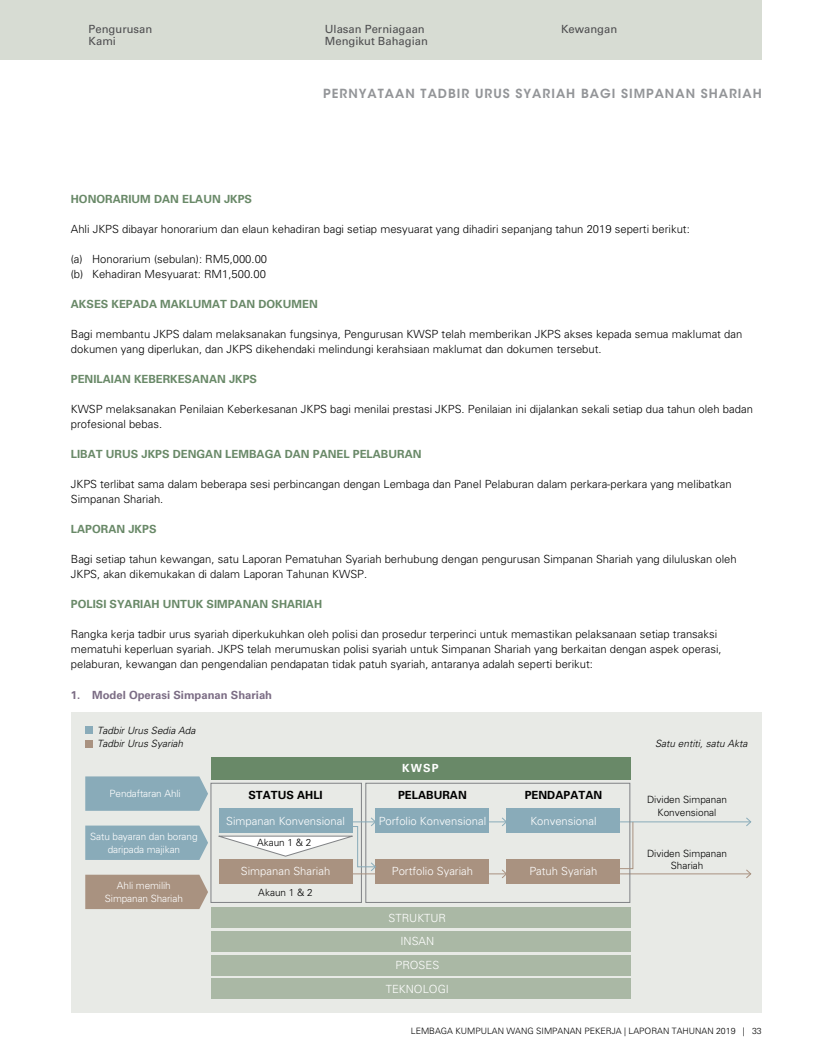
<style>
.page{position:relative;width:815px;height:1063px;background:#fff}
.page>*{position:absolute;margin:0;border:0;box-sizing:border-box;transform-origin:0 0}
.t1{font:600 12.5px "ITC Avant Garde Std";letter-spacing:.08em;color:#939598}
.t2{font:300 11.25px/15px "Univers LT Std";color:#000}
.t3{font:700 11.25px "Univers LT Std";color:#698968}
.t4{font:300 11.25px "Univers LT Std";color:#fff}
.t5{font:11.25px/12.5px "Univers LT Std";color:#4d4d4f}
.t6{font:700 11.25px "Univers LT Std";color:#7c6d85}
.t7{font:700 11.25px "Univers LT Std";color:#000}
.t8{font:700 11.25px "Univers LT Std";color:#fff}
.t9{font:300 10px/12.5px "Univers LT Std";letter-spacing:-.01em;color:#fff;text-align:center}
.t10{font:300 10px/12.5px "Univers LT Std";color:#000;text-align:center}
.t11{font:italic 300 10px/13.9px "Univers LT Std";color:#000}
.t12{font:300 8.75px "Univers LT Std";color:#000}
</style>
<div class="page">
<div style="left:0;top:0;width:762px;height:60px;background:#d7dcd3"></div>
<div style="left:71px;top:713px;width:691px;height:300px;background:#e8eae6"></div>
<div style="left:211px;top:907px;width:419px;height:21px;background:#aab8a5"></div>
<div style="left:211px;top:931px;width:419px;height:21px;background:#aab8a5"></div>
<div style="left:211px;top:955px;width:419px;height:20px;background:#aab8a5"></div>
<div style="left:211px;top:979px;width:419px;height:20px;background:#aab8a5"></div>
<div style="left:211px;top:757px;width:419px;height:23px;background:#698968"></div>
<div style="left:376px;top:859px;width:113px;height:24px;background:#a99280"></div>
<div style="left:376px;top:809px;width:113px;height:24px;background:#89abb9"></div>
<div style="left:219px;top:859px;width:133px;height:24px;background:#a99280"></div>
<div style="left:219px;top:809px;width:133px;height:24px;background:#89abb9"></div>
<svg style="left:85px;top:776px;width:123px;height:35px;background:#8eaebb"></svg>
<div style="left:85px;top:826px;width:123px;height:34px;background:#89abb9"></div>
<div style="left:85px;top:875px;width:123px;height:34px;background:#a99280"></div>
<div style="left:507px;top:859px;width:113px;height:24px;background:#a99280"></div>
<div style="left:507px;top:809px;width:113px;height:24px;background:#89abb9"></div>
<hr style="left:620px;top:822px;width:131px;height:1px;background:#89abb9">
<svg style="left:745px;top:817px;width:7px;height:9px"></svg>
<hr style="left:620px;top:874px;width:131px;height:1px;background:#a99280">
<svg style="left:745px;top:869px;width:7px;height:9px"></svg>
<svg style="left:489px;top:817px;width:18px;height:10px"></svg>
<svg style="left:489px;top:869px;width:18px;height:10px"></svg>
<div style="left:211px;top:783px;width:151px;height:120px;border:1px solid #808285"></div>
<div style="left:366px;top:783px;width:264px;height:120px;border:1px solid #808285"></div>
<svg style="left:620px;top:821px;width:13px;height:48px"></svg>
<div style="left:85px;top:727px;width:8px;height:7px;background:#89abb9"></div>
<div style="left:85px;top:740px;width:8px;height:8px;background:#a99280"></div>
<svg style="left:218px;top:817px;width:158px;height:62px"></svg>
<p class="t5" style="left:89px;top:23px;width:65px">Pengurusan<br>Kami</p>
<p class="t5" style="left:325px;top:23px;width:105px">Ulasan Perniagaan<br>Mengikut Bahagian</p>
<p class="t5" style="left:561px;top:23px;width:58px">Kewangan</p>
<p class="t1" style="left:323px;top:85px;width:440px">PERNYATAAN TADBIR URUS SYARIAH BAGI SIMPANAN SHARIAH</p>
<p class="t3" style="left:71px;top:192px;width:183px">HONORARIUM DAN ELAUN JKPS</p>
<p class="t2" style="left:71px;top:222px;width:620px">Ahli JKPS dibayar honorarium dan elaun kehadiran bagi setiap mesyuarat yang dihadiri sepanjang tahun 2019 seperti berikut:</p>
<p class="t2" style="left:71px;top:252px;width:198px">(a) Honorarium (sebulan): RM5,000.00 (b) Kehadiran Mesyuarat: RM1,500.00</p>
<p class="t3" style="left:71px;top:297px;width:248px">AKSES KEPADA MAKLUMAT DAN DOKUMEN</p>
<p class="t2" style="left:71px;top:327px;width:673px">Bagi membantu JKPS dalam melaksanakan fungsinya, Pengurusan KWSP telah memberikan JKPS akses kepada semua maklumat dan dokumen yang diperlukan, dan JKPS dikehendaki melindungi kerahsiaan maklumat dan dokumen tersebut.</p>
<p class="t3" style="left:71px;top:372px;width:188px">PENILAIAN KEBERKESANAN JKPS</p>
<p class="t2" style="left:71px;top:402px;width:684px">KWSP melaksanakan Penilaian Keberkesanan JKPS bagi menilai prestasi JKPS. Penilaian ini dijalankan sekali setiap dua tahun oleh badan profesional bebas.</p>
<p class="t3" style="left:71px;top:447px;width:352px">LIBAT URUS JKPS DENGAN LEMBAGA DAN PANEL PELABURAN</p>
<p class="t2" style="left:71px;top:477px;width:662px">JKPS terlibat sama dalam beberapa sesi perbincangan dengan Lembaga dan Panel Pelaburan dalam perkara-perkara yang melibatkan<br>Simpanan Shariah.</p>
<p class="t3" style="left:71px;top:522px;width:87px">LAPORAN JKPS</p>
<p class="t2" style="left:71px;top:552px;width:667px">Bagi setiap tahun kewangan, satu Laporan Pematuhan Syariah berhubung dengan pengurusan Simpanan Shariah yang diluluskan oleh<br>JKPS, akan dikemukakan di dalam Laporan Tahunan KWSP.</p>
<p class="t3" style="left:71px;top:597px;width:253px">POLISI SYARIAH UNTUK SIMPANAN SHARIAH</p>
<p class="t2" style="left:71px;top:627px;width:652px">Rangka kerja tadbir urus syariah diperkukuhkan oleh polisi dan prosedur terperinci untuk memastikan pelaksanaan setiap transaksi mematuhi keperluan syariah. JKPS telah merumuskan polisi syariah untuk Simpanan Shariah yang berkaitan dengan aspek operasi, pelaburan, kewangan dan pengendalian pendapatan tidak patuh syariah, antaranya adalah seperti berikut:</p>
<p class="t6" style="left:71px;top:689px;width:203px">1. Model Operasi Simpanan Shariah</p>
<p class="t11" style="left:97px;top:723px;width:100px">Tadbir Urus Sedia Ada<br>Tadbir Urus Syariah</p>
<p class="t9" style="left:110px;top:787px;width:73px">Pendaftaran Ahli</p>
<p class="t9" style="left:90px;top:830px;width:109px">Satu bayaran dan borang daripada majikan</p>
<p class="t9" style="left:105px;top:879px;width:79px">Ahli memilih<br>Simpanan Shariah</p>
<p class="t8" style="left:402px;top:762px;width:38px">KWSP</p>
<p class="t7" style="left:248px;top:788px;width:76px">STATUS AHLI</p>
<p class="t7" style="left:398px;top:788px;width:70px">PELABURAN</p>
<p class="t7" style="left:525px;top:788px;width:79px">PENDAPATAN</p>
<p class="t4" style="left:226px;top:814px;width:120px">Simpanan Konvensional</p>
<p class="t10" style="left:257px;top:836px;width:56px">Akaun 1 &amp; 2</p>
<p class="t4" style="left:241px;top:864px;width:91px">Simpanan Shariah</p>
<p class="t10" style="left:258px;top:886px;width:56px">Akaun 1 &amp; 2</p>
<p class="t4" style="left:379px;top:814px;width:109px">Porfolio Konvensional</p>
<p class="t4" style="left:392px;top:864px;width:83px">Portfolio Syariah</p>
<p class="t4" style="left:389px;top:911px;width:59px">STRUKTUR</p>
<p class="t4" style="left:400px;top:935px;width:35px">INSAN</p>
<p class="t4" style="left:395px;top:958px;width:45px">PROSES</p>
<p class="t4" style="left:386px;top:982px;width:65px">TEKNOLOGI</p>
<p class="t4" style="left:530px;top:814px;width:68px">Konvensional</p>
<p class="t4" style="left:529px;top:864px;width:70px">Patuh Syariah</p>
<p class="t11" style="left:655px;top:737px;width:94px">Satu entiti, satu Akta</p>
<p class="t10" style="left:647px;top:794px;width:82px">Dividen Simpanan<br>Konvensional</p>
<p class="t10" style="left:647px;top:847px;width:82px">Dividen Simpanan<br>Shariah</p>
<p class="t12" style="left:411px;top:1026px;width:353px">LEMBAGA KUMPULAN WANG SIMPANAN PEKERJA | LAPORAN TAHUNAN 2019 | 33</p>
</div>
